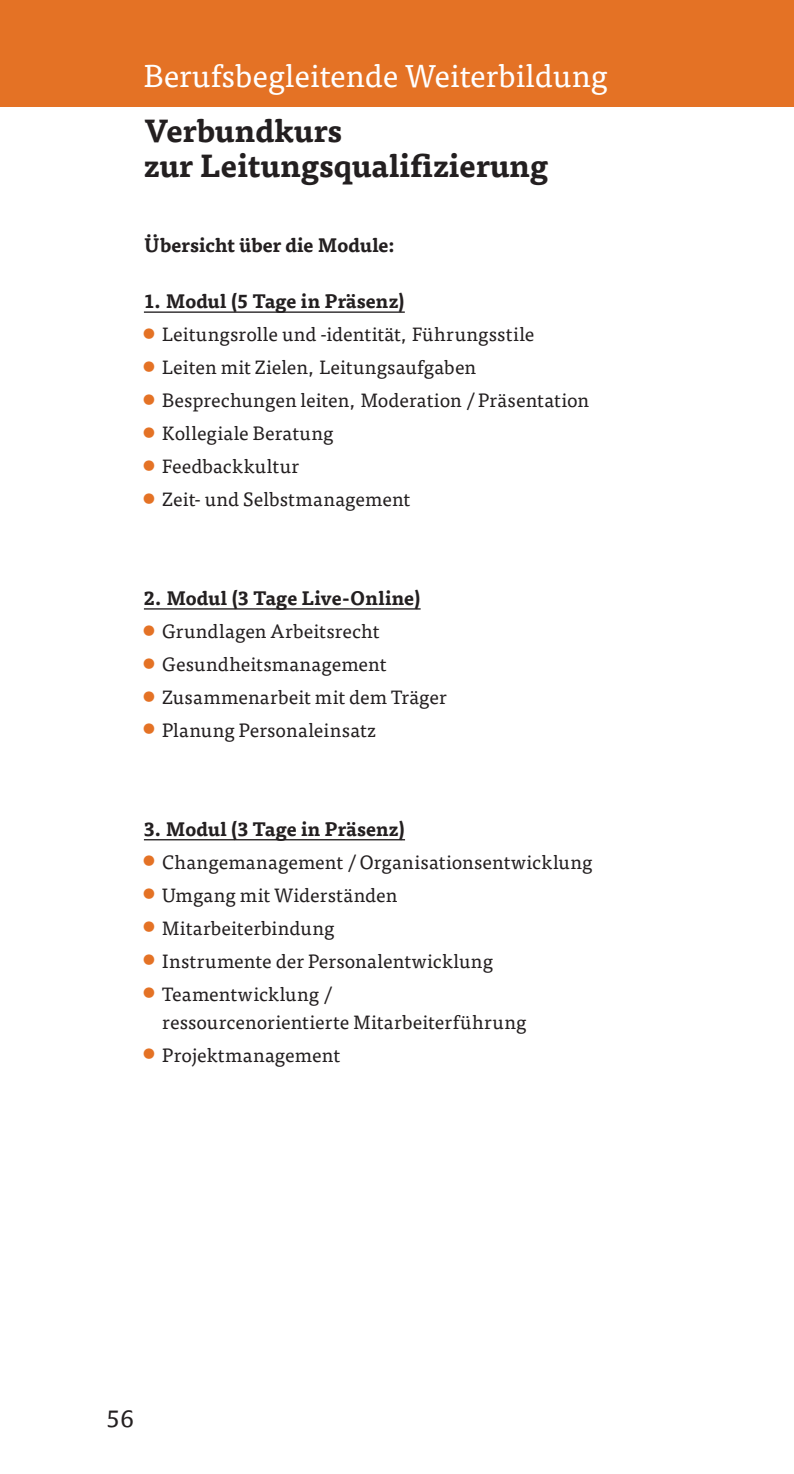
<style>
.page{position:relative;width:794px;height:1474px;background:#fff}
.page>*{position:absolute;margin:0;border:0;box-sizing:border-box;transform-origin:0 0}
.t1{font:700 31.5px/35px "Tisa Pro";color:#231f20}
.t2{font:31.5px "Tisa Pro";color:#fff}
.t3{font:24.5px "Tisa Pro";color:#231f20}
.t4{font:19.25px/28px "Tisa Pro";letter-spacing:.005em;color:#231f20}
.t5{font:700 19.25px "Tisa Pro";letter-spacing:.005em;color:#231f20}
</style>
<div class="page">
<div style="left:0;top:0;width:794px;height:107px;background:#e47225"></div>
<hr style="left:144px;top:311px;width:261px;height:2px;background:#231f20">
<hr style="left:144px;top:608px;width:276px;height:1px;background:#231f20">
<hr style="left:144px;top:839px;width:261px;height:1px;background:#231f20">
<p class="t2" style="left:144px;top:53px;width:465px">Berufsbegleitende Weiterbildung</p>
<p class="t1" style="left:144px;top:112px;width:406px">Verbundkurs<br>zur Leitungsqualifizierung</p>
<p class="t5" style="left:144px;top:230px;width:253px">Übersicht über die Module:</p>
<p class="t5" style="left:144px;top:286px;width:262px">1. Modul (5 Tage in Präsenz)</p>
<p class="t4" style="left:162px;top:319px;width:374px">Leitungsrolle und -identität, Führungsstile</p>
<p class="t4" style="left:162px;top:352px;width:315px">Leiten mit Zielen, Leitungsaufgaben</p>
<p class="t4" style="left:162px;top:385px;width:428px">Besprechungen leiten, Moderation / Präsentation</p>
<p class="t4" style="left:162px;top:418px;width:173px">Kollegiale Beratung</p>
<p class="t4" style="left:162px;top:451px;width:138px">Feedbackkultur</p>
<p class="t4" style="left:162px;top:484px;width:249px">Zeit- und Selbstmanagement</p>
<p class="t5" style="left:144px;top:582px;width:278px">2. Modul (3 Tage Live-Online)</p>
<p class="t4" style="left:162px;top:616px;width:219px">Grundlagen Arbeitsrecht</p>
<p class="t4" style="left:162px;top:649px;width:226px">Gesundheitsmanagement</p>
<p class="t4" style="left:162px;top:682px;width:286px">Zusammenarbeit mit dem Träger</p>
<p class="t4" style="left:162px;top:715px;width:215px">Planung Personaleinsatz</p>
<p class="t5" style="left:144px;top:813px;width:263px">3. Modul (3 Tage in Präsenz)</p>
<p class="t4" style="left:162px;top:847px;width:432px">Changemanagement / Organisationsentwicklung</p>
<p class="t4" style="left:162px;top:880px;width:237px">Umgang mit Widerständen</p>
<p class="t4" style="left:162px;top:913px;width:174px">Mitarbeiterbindung</p>
<p class="t4" style="left:162px;top:945px;width:332px">Instrumente der Personalentwicklung</p>
<p class="t4" style="left:162px;top:978px;width:366px">Teamentwicklung /<br>ressourcenorientierte Mitarbeiterführung</p>
<p class="t4" style="left:162px;top:1039px;width:179px">Projektmanagement</p>
<p class="t3" style="left:106px;top:1400px;width:29px">56</p>
</div>
